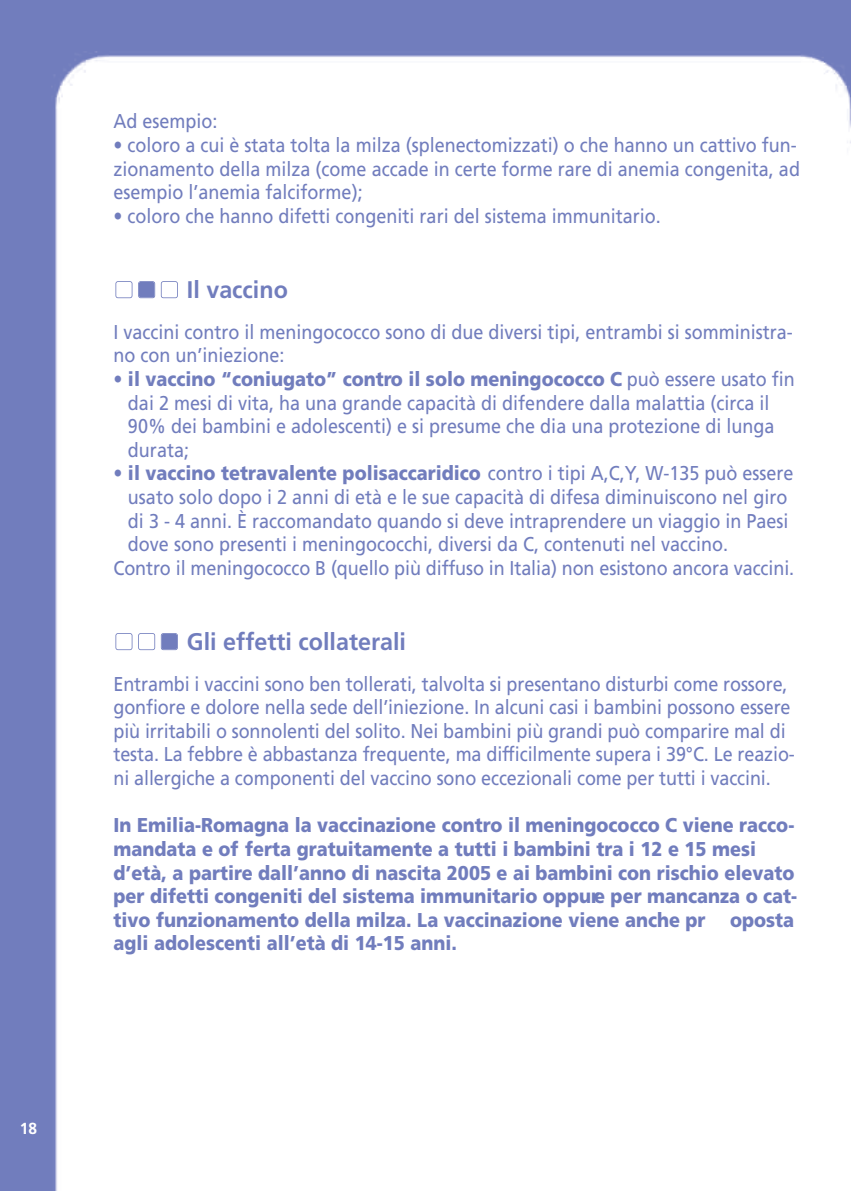
<style>
.page{position:relative;width:851px;height:1191px;background:#fff}
.page>*{position:absolute;margin:0;border:0;box-sizing:border-box;transform-origin:0 0}
.t1{font:700 24px "Frutiger";color:#717dbd}
.t2{font:20px/23.6px "Frutiger";color:#717dbd;scale:.9 1}
.t3{font:900 20px/23.6px "Frutiger";color:#717dbd;scale:.9 1}
.t4{font:700 16px "Frutiger";color:#fff}
.s1{font-weight:900}
.s2{font-weight:400}
</style>
<div class="page">
<img style="left:0;top:0;width:850px;height:1191px">
<div style="left:115px;top:281px;width:17px;height:17px;border:2px solid #717dbd;border-radius:2px"></div>
<div style="left:139px;top:282px;width:15px;height:15px;background:#717dbd;border-radius:2px"></div>
<div style="left:138px;top:281px;width:17px;height:17px;border:2px solid #717dbd;border-radius:2px"></div>
<div style="left:161px;top:281px;width:17px;height:17px;border:2px solid #717dbd;border-radius:2px"></div>
<div style="left:115px;top:633px;width:17px;height:17px;border:2px solid #717dbd;border-radius:2px"></div>
<div style="left:138px;top:633px;width:17px;height:17px;border:2px solid #717dbd;border-radius:2px"></div>
<div style="left:162px;top:634px;width:15px;height:15px;background:#717dbd;border-radius:2px"></div>
<div style="left:161px;top:633px;width:17px;height:17px;border:2px solid #717dbd;border-radius:2px"></div>
<p class="t4" style="left:20px;top:1119px;width:19px">18</p>
<p class="t2" style="left:113px;top:110px;width:117px">Ad esempio:</p>
<p class="t2" style="left:113px;top:133px;width:764px">• coloro a cui è stata tolta la milza (splenectomizzati) o che hanno un cattivo fun&shy;zionamento della milza (come accade in certe forme rare di anemia congenita, ad esempio l’anemia falciforme);</p>
<p class="t2" style="left:113px;top:204px;width:609px">• coloro che hanno difetti congeniti rari del sistema immunitario.</p>
<p class="t1" style="left:187px;top:276px;width:102px">Il vaccino</p>
<p class="t2" style="left:113px;top:320px;width:756px">I vaccini contro il meningococco sono di due diversi tipi, entrambi si somministra&shy;no con un’iniezione:</p>
<p class="t2" style="left:128px;top:367px;width:742px;text-indent:-15px">• <span class="s1">il vaccino “coniugato” contro il solo meningococco C</span> può essere usato fin dai 2 mesi di vita, ha una grande capacità di difendere dalla malattia (circa il 90% dei bambini e adolescenti) e si presume che dia una protezione di lunga durata;</p>
<p class="t3" style="left:113px;top:461px;width:757px"><span class="s2">•</span> il vaccino tetravalente polisaccaridico <span class="s2">contro i tipi A,C,Y, W-135 può essere</span></p>
<p class="t2" style="left:128px;top:485px;width:734px">usato solo dopo i 2 anni di età e le sue capacità di difesa diminuiscono nel giro</p>
<p class="t2" style="left:128px;top:509px;width:735px">di 3 - 4 anni. È raccomandato quando si deve intraprendere un viaggio in Paesi</p>
<p class="t2" style="left:128px;top:532px;width:668px">dove sono presenti i meningococchi, diversi da C, contenuti nel vaccino.</p>
<p class="t2" style="left:113px;top:556px;width:757px">Contro il meningococco B (quello più diffuso in Italia) non esistono ancora vaccini.</p>
<p class="t1" style="left:187px;top:627px;width:220px">Gli effetti collaterali</p>
<p class="t2" style="left:113px;top:672px;width:758px">Entrambi i vaccini sono ben tollerati, talvolta si presentano disturbi come rossore, gonfiore e dolore nella sede dell’iniezione. In alcuni casi i bambini possono essere più irritabili o sonnolenti del solito. Nei bambini più grandi può comparire mal di testa. La febbre è abbastanza frequente, ma difficilmente supera i 39°C. Le reazio&shy;ni allergiche a componenti del vaccino sono eccezionali come per tutti i vaccini.</p>
<p class="t3" style="left:113px;top:813px;width:761px">In Emilia-Romagna la vaccinazione contro il meningococco C viene racco&shy;mandata e of ferta gratuitamente a tutti i bambini tra i 12 e 15 mesi d’età, a partire dall’anno di nascita 2005 e ai bambini con rischio elevato per difetti congeniti del sistema immunitario oppure per mancanza o cat&shy;tivo funzionamento della milza. La vaccinazione viene anche pr oposta agli adolescenti all’età di 14-15 anni.</p>
</div>
